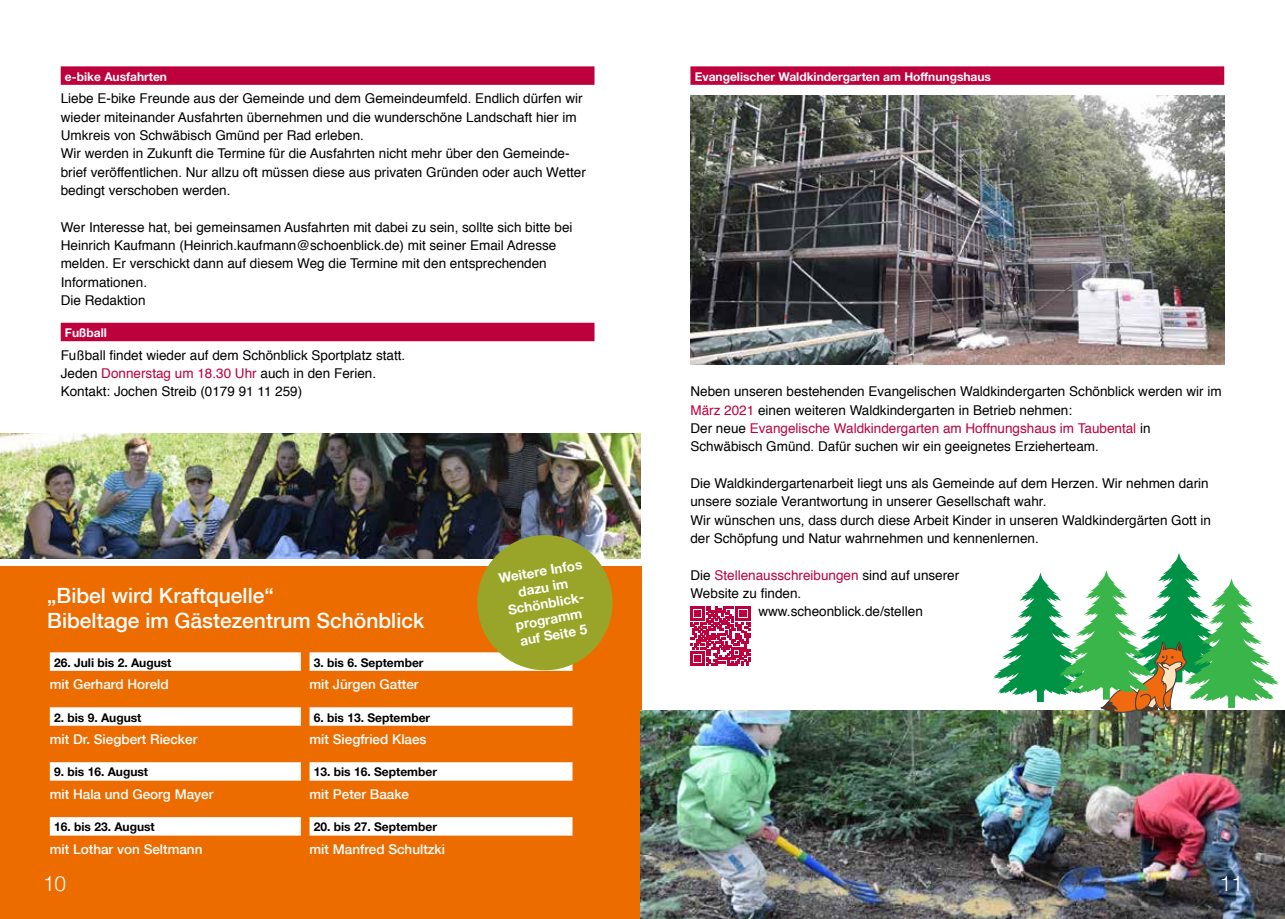
<style>
.page{position:relative;width:1285px;height:919px;background:#fff}
.page>*{position:absolute;margin:0;border:0;box-sizing:border-box;transform-origin:0 0}
.t1{font:500 21px/25.2px "Helvetica Neue";color:#fff}
.t2{font:300 21px "Helvetica";color:#fff}
.t3{font:13.5px/18.3px "Helvetica";color:#000}
.t4{font:500 13.5px "Helvetica Neue";color:#fff}
.t5{font:700 13.5px/16.2px "Helvetica Neue";color:#fff;text-align:center}
.t6{font:13.5px "Helvetica";color:#be003c}
.t7{font:700 12px "Helvetica Neue";color:#000}
.t8{font:700 12px "Helvetica Neue";color:#fff}
.s1{color:#be003c}
.s2{color:#000}
</style>
<div class="page">
<div style="left:0;top:567px;width:641px;height:351px;background:#ed6c00"></div>
<img style="left:640px;top:710px;width:644px;height:208px">
<svg style="left:992px;top:553px;width:286px;height:167px"></svg>
<div style="left:61px;top:66px;width:533px;height:19px;background:#be003c"></div>
<div style="left:61px;top:323px;width:533px;height:18px;background:#be003c"></div>
<div style="left:690px;top:66px;width:533px;height:19px;background:#be003c"></div>
<img style="left:690px;top:96px;width:533px;height:268px">
<svg style="left:690px;top:606px;width:60px;height:60px"></svg>
<div style="left:50px;top:652px;width:251px;height:18px;background:#fff"></div>
<div style="left:50px;top:707px;width:251px;height:18px;background:#fff"></div>
<div style="left:50px;top:762px;width:251px;height:18px;background:#fff"></div>
<div style="left:50px;top:817px;width:251px;height:18px;background:#fff"></div>
<div style="left:309px;top:652px;width:263px;height:18px;background:#fff"></div>
<div style="left:309px;top:707px;width:263px;height:18px;background:#fff"></div>
<div style="left:309px;top:762px;width:263px;height:18px;background:#fff"></div>
<div style="left:309px;top:817px;width:263px;height:18px;background:#fff"></div>
<img style="left:0;top:434px;width:640px;height:124px">
<div style="left:477px;top:535px;width:135px;height:135px;background:#99a529;border-radius:50%"></div>
<p class="t8" style="left:65px;top:69px;width:103px">e-bike Ausfahrten</p>
<p class="t3" style="left:61px;top:90px;width:526px">Liebe E-bike Freunde aus der Gemeinde und dem Gemeindeumfeld. Endlich dürfen wir wieder miteinander Ausfahrten übernehmen und die wunderschöne Landschaft hier im Umkreis von Schwäbisch Gmünd per Rad erleben.<br>Wir werden in Zukunft die Termine für die Ausfahrten nicht mehr über den Gemeinde&shy;brief veröffentlichen. Nur allzu oft müssen diese aus privaten Gründen oder auch Wetter bedingt verschoben werden.</p>
<p class="t3" style="left:61px;top:218px;width:513px">Wer Interesse hat, bei gemeinsamen Ausfahrten mit dabei zu sein, sollte sich bitte bei Heinrich Kaufmann (Heinrich.kaufmann@schoenblick.de) mit seiner Email Adresse melden. Er verschickt dann auf diesem Weg die Termine mit den entsprechenden Informationen.<br>Die Redaktion</p>
<p class="t8" style="left:65px;top:325px;width:43px">Fußball</p>
<p class="t3" style="left:61px;top:346px;width:346px">Fußball findet wieder auf dem Schönblick Sportplatz statt.<br>Jeden <span class="s1">Donnerstag um 18.30 Uhr</span> auch in den Ferien.<br>Kontakt: Jochen Streib (0179 91 11 259)</p>
<h1 class="t1" style="left:47px;top:583px;width:378px">„Bibel wird Kraftquelle“<br>Bibeltage im Gästezentrum Schönblick</h1>
<p class="t7" style="left:314px;top:654px;width:111px">3. bis 6. September</p>
<p class="t4" style="left:309px;top:676px;width:111px">mit Jürgen Gatter</p>
<p class="t7" style="left:314px;top:709px;width:118px">6. bis 13. September</p>
<p class="t4" style="left:309px;top:731px;width:119px">mit Siegfried Klaes</p>
<p class="t7" style="left:314px;top:764px;width:125px">13. bis 16. September</p>
<p class="t4" style="left:309px;top:786px;width:101px">mit Peter Baake</p>
<p class="t7" style="left:314px;top:819px;width:125px">20. bis 27. September</p>
<p class="t4" style="left:309px;top:841px;width:137px">mit Manfred Schultzki</p>
<p class="t7" style="left:54px;top:654px;width:119px">26. Juli bis 2. August</p>
<p class="t4" style="left:50px;top:676px;width:120px">mit Gerhard Horeld</p>
<p class="t7" style="left:54px;top:709px;width:89px">2. bis 9. August</p>
<p class="t4" style="left:50px;top:731px;width:149px">mit Dr. Siegbert Riecker</p>
<p class="t7" style="left:54px;top:764px;width:96px">9. bis 16. August</p>
<p class="t4" style="left:50px;top:786px;width:165px">mit Hala und Georg Mayer</p>
<p class="t7" style="left:54px;top:819px;width:102px">16. bis 23. August</p>
<p class="t4" style="left:50px;top:841px;width:154px">mit Lothar von Seltmann</p>
<p class="t5" style="left:497px;top:570px;width:86px;rotate:-10deg">Weitere Infos dazu im<br>Schönblick&shy;programm auf Seite 5</p>
<p class="t8" style="left:694px;top:69px;width:298px">Evangelischer Waldkindergarten am Hoffnungshaus</p>
<p class="t3" style="left:690px;top:383px;width:532px">Neben unseren bestehenden Evangelischen Waldkindergarten Schönblick werden wir im <span class="s1">März 2021</span> einen weiteren Waldkindergarten in Betrieb nehmen:<br>Der neue <span class="s1">Evangelische Waldkindergarten am Hoffnungshaus im Taubental</span> in Schwäbisch Gmünd. Dafür suchen wir ein geeignetes Erzieherteam.</p>
<p class="t3" style="left:690px;top:474px;width:522px">Die Waldkindergartenarbeit liegt uns als Gemeinde auf dem Herzen. Wir nehmen darin unsere soziale Verantwortung in unserer Gesellschaft wahr.<br>Wir wünschen uns, dass durch diese Arbeit Kinder in unseren Waldkindergärten Gott in der Schöpfung und Natur wahrnehmen und kennenlernen.</p>
<p class="t6" style="left:690px;top:564px;width:270px"><span class="s2">Die</span> Stellenausschreibungen <span class="s2">sind auf unserer</span></p>
<p class="t3" style="left:690px;top:584px;width:112px">Website zu finden.</p>
<p class="t3" style="left:758px;top:602px;width:166px">www.scheonblick.de/stellen</p>
<h1 class="t2" style="left:43px;top:865px;width:25px">10</h1>
<h1 class="t2" style="left:1219px;top:865px;width:25px">11</h1>
</div>
